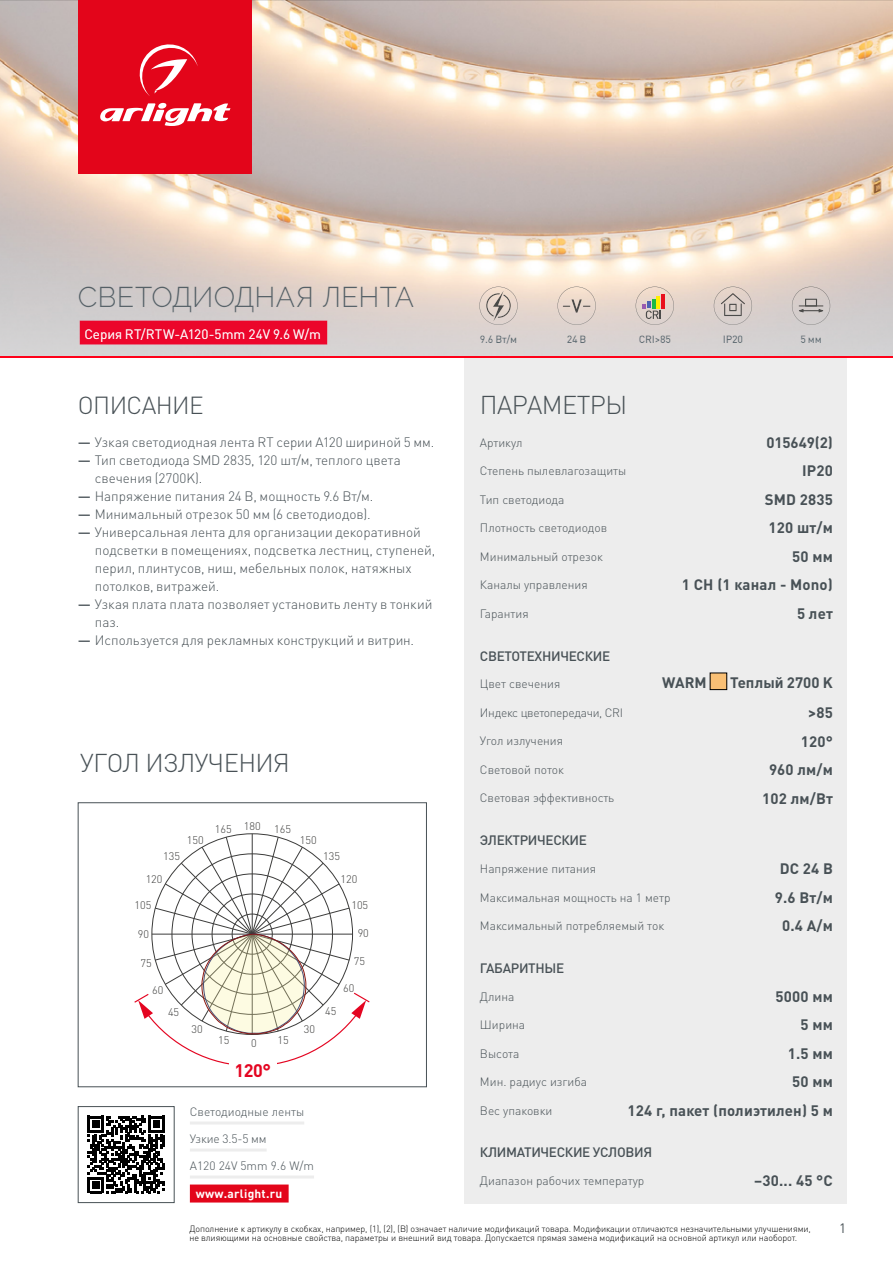
<style>
.page{position:relative;width:893px;height:1263px;background:#fff}
.page>*{position:absolute;margin:0;border:0;box-sizing:border-box;transform-origin:0 0}
.t1{font:300 28.5px "Raleway";letter-spacing:.005em;color:#485156}
.t2{font:300 25.5px "DIN Pro";letter-spacing:-.025em;color:#485156}
.t3{font:300 24.45px "DIN Pro";letter-spacing:-.025em;color:#485156}
.t4{font:700 18px "DIN Pro";color:#e40521}
.t5{font:700 15px "DIN Pro";letter-spacing:.01em;color:#485156}
.t6{font:300 13.5px/18px "DIN Pro";color:#485156}
.t7{font:500 13.5px "DIN Pro";letter-spacing:-.025em;color:#485156}
.t8{font:13.5px "DIN Pro";letter-spacing:.005em;color:#fff}
.t9{font:13.5px "DIN Pro";color:#485156}
.t10{font:300 12px "DIN Pro";color:#485156}
.t11{font:300 12px "DIN Pro";letter-spacing:-.025em;color:#485156}
.t12{font:700 12px "DIN Pro";letter-spacing:.02em;color:#fff}
.t13{font:300 10.95px "DIN Pro";color:#3c3c3b}
.t14{font:500 10.5px "DIN Pro";letter-spacing:-.025em;color:#485156}
.t15{font:300 9px/9px "DIN Pro";letter-spacing:-.01em;color:#000}
.s1{font-weight:500}
</style>
<div class="page">
<div style="left:464px;top:357px;width:383px;height:846px;background:#ededed"></div>
<div style="left:710px;top:673px;width:17px;height:17px;background:#fac075"></div>
<div style="left:710px;top:673px;width:17px;height:17px;border:1px solid #000"></div>
<img style="left:0;top:0;width:893px;height:195px">
<svg style="left:88px;top:1116px;width:77px;height:77px"></svg>
<div style="left:78px;top:1106px;width:96px;height:97px;border:1px solid #485156"></div>
<hr style="left:190px;top:1121px;width:114px;height:3px;background:#ededed">
<hr style="left:190px;top:1148px;width:77px;height:3px;background:#ededed">
<hr style="left:190px;top:1175px;width:124px;height:3px;background:#ededed">
<div style="left:190px;top:1184px;width:99px;height:18px;background:#e3051a"></div>
<hr style="left:252px;top:834px;width:1px;height:100px;background:#3c3c3b">
<svg style="left:134px;top:836px;width:236px;height:229px"></svg>
<div style="left:78px;top:802px;width:349px;height:285px;border:1px solid #485156"></div>
<div style="left:229px;top:1057px;width:47px;height:26px;background:#fff"></div>
<div style="left:78px;top:0;width:174px;height:174px;background:#e3051a"></div>
<svg style="left:100px;top:103px;width:130px;height:23px"></svg>
<svg style="left:139px;top:44px;width:59px;height:52px"></svg>
<svg style="left:0;top:195px;width:893px;height:162px;background:#dfc7c0"></svg>
<hr style="left:0;top:357px;width:893px;height:1px;background:#ff0019">
<h1 class="t1" style="left:78px;top:280px;width:338px">СВЕТОДИОДНАЯ ЛЕНТА</h1>
<p class="t8" style="left:84px;top:324px;width:238px">Серия RT/RTW-A120-5mm 24V 9.6 W/m</p>
<h3 class="t3" style="left:78px;top:388px;width:127px">ОПИСАНИЕ</h3>
<p class="t6" style="left:78px;top:432px;width:358px"><span class="s1">—</span> Узкая светодиодная лента RT серии A120 шириной 5 мм.</p>
<p class="t6" style="left:95px;top:450px;width:307px;text-indent:-17px"><span class="s1">—</span> Тип светодиода SMD 2835, 120 шт/м, теплого цвета свечения (2700K).</p>
<p class="t6" style="left:78px;top:486px;width:297px"><span class="s1">—</span> Напряжение питания 24 В, мощность 9.6 Вт/м.</p>
<p class="t6" style="left:78px;top:504px;width:294px"><span class="s1">—</span> Минимальный отрезок 50 мм (6 светодиодов).</p>
<p class="t6" style="left:95px;top:522px;width:342px;text-indent:-17px"><span class="s1">—</span> Универсальная лента для организации декоративной подсветки в помещениях, подсветка лестниц, ступеней, перил, плинтусов, ниш, мебельных полок, натяжных потолков, витражей.</p>
<p class="t6" style="left:95px;top:594px;width:339px;text-indent:-17px"><span class="s1">—</span> Узкая плата плата позволяет установить ленту в тонкий паз.</p>
<p class="t6" style="left:78px;top:630px;width:338px"><span class="s1">—</span> Используется для рекламных конструкций и витрин.</p>
<h2 class="t2" style="left:80px;top:745px;width:211px">УГОЛ ИЗЛУЧЕНИЯ</h2>
<p class="t13" style="left:163px;top:849px;width:18px">135</p>
<p class="t13" style="left:146px;top:871px;width:18px">120</p>
<p class="t13" style="left:135px;top:897px;width:18px">105</p>
<p class="t13" style="left:138px;top:927px;width:13px">90</p>
<p class="t13" style="left:141px;top:955px;width:13px">75</p>
<p class="t13" style="left:152px;top:982px;width:13px">60</p>
<p class="t13" style="left:168px;top:1004px;width:13px">45</p>
<p class="t13" style="left:187px;top:832px;width:18px">150</p>
<p class="t13" style="left:192px;top:1021px;width:13px">30</p>
<p class="t13" style="left:215px;top:821px;width:18px">165</p>
<p class="t13" style="left:244px;top:818px;width:18px">180</p>
<p class="t13" style="left:274px;top:822px;width:18px">165</p>
<p class="t13" style="left:218px;top:1032px;width:13px">15</p>
<p class="t13" style="left:251px;top:1036px;width:7px">0</p>
<p class="t13" style="left:277px;top:1032px;width:13px">15</p>
<h3 class="t4" style="left:234px;top:1058px;width:38px">120°</h3>
<p class="t13" style="left:300px;top:832px;width:18px">150</p>
<p class="t13" style="left:304px;top:1021px;width:13px">30</p>
<p class="t13" style="left:323px;top:849px;width:18px">135</p>
<p class="t13" style="left:340px;top:871px;width:18px">120</p>
<p class="t13" style="left:351px;top:897px;width:18px">105</p>
<p class="t13" style="left:358px;top:926px;width:13px">90</p>
<p class="t13" style="left:354px;top:954px;width:13px">75</p>
<p class="t13" style="left:343px;top:980px;width:13px">60</p>
<p class="t13" style="left:325px;top:1004px;width:13px">45</p>
<p class="t10" style="left:190px;top:1103px;width:116px">Светодиодные ленты</p>
<p class="t10" style="left:190px;top:1130px;width:78px">Узкие 3.5-5 мм</p>
<p class="t10" style="left:190px;top:1157px;width:126px">A120 24V 5mm 9.6 W/m</p>
<p class="t12" style="left:196px;top:1185px;width:88px">www.arlight.ru</p>
<p class="t14" style="left:480px;top:332px;width:39px">9.6 Вт/м</p>
<p class="t14" style="left:567px;top:332px;width:21px">24 В</p>
<p class="t14" style="left:639px;top:332px;width:34px">CRI&gt;85</p>
<p class="t14" style="left:723px;top:332px;width:22px">IP20</p>
<p class="t14" style="left:800px;top:332px;width:23px">5 мм</p>
<h2 class="t2" style="left:480px;top:388px;width:149px">ПАРАМЕТРЫ</h2>
<p class="t10" style="left:480px;top:434px;width:44px">Артикул</p>
<p class="t5" style="left:766px;top:432px;width:68px">015649(2)</p>
<p class="t10" style="left:480px;top:463px;width:148px">Степень пылевлагозащиты</p>
<p class="t5" style="left:802px;top:461px;width:32px">IP20</p>
<p class="t10" style="left:480px;top:491px;width:86px">Тип светодиода</p>
<p class="t5" style="left:765px;top:489px;width:70px">SMD 2835</p>
<p class="t10" style="left:480px;top:520px;width:129px">Плотность светодиодов</p>
<p class="t5" style="left:769px;top:518px;width:66px">120 шт/м</p>
<p class="t10" style="left:480px;top:548px;width:124px">Минимальный отрезок</p>
<p class="t5" style="left:792px;top:546px;width:42px">50 мм</p>
<p class="t10" style="left:480px;top:577px;width:109px">Каналы управления</p>
<p class="t5" style="left:682px;top:575px;width:152px">1 CH (1 канал - Mono)</p>
<p class="t10" style="left:480px;top:605px;width:50px">Гарантия</p>
<p class="t5" style="left:797px;top:603px;width:37px">5 лет</p>
<p class="t7" style="left:480px;top:646px;width:132px">СВЕТОТЕХНИЧЕСКИЕ</p>
<p class="t10" style="left:480px;top:676px;width:82px">Цвет свечения</p>
<p class="t5" style="left:662px;top:672px;width:46px">WARM</p>
<p class="t5" style="left:730px;top:672px;width:104px">Теплый 2700 K</p>
<p class="t11" style="left:480px;top:704px;width:145px">Индекс цветопередачи, CRI</p>
<p class="t5" style="left:808px;top:702px;width:26px">&gt;85</p>
<p class="t10" style="left:480px;top:733px;width:85px">Угол излучения</p>
<p class="t5" style="left:801px;top:731px;width:34px">120°</p>
<p class="t10" style="left:480px;top:761px;width:86px">Световой поток</p>
<p class="t5" style="left:769px;top:759px;width:65px">960 лм/м</p>
<p class="t10" style="left:480px;top:790px;width:136px">Световая эффективность</p>
<p class="t5" style="left:762px;top:788px;width:72px">102 лм/Вт</p>
<p class="t7" style="left:480px;top:831px;width:109px">ЭЛЕКТРИЧЕСКИЕ</p>
<p class="t10" style="left:480px;top:860px;width:118px">Напряжение питания</p>
<p class="t5" style="left:780px;top:858px;width:55px">DC 24 В</p>
<p class="t10" style="left:480px;top:889px;width:192px">Максимальная мощность на 1 метр</p>
<p class="t5" style="left:775px;top:887px;width:60px">9.6 Вт/м</p>
<p class="t10" style="left:480px;top:917px;width:186px">Максимальный потребляемый ток</p>
<p class="t5" style="left:782px;top:915px;width:52px">0.4 А/м</p>
<p class="t7" style="left:480px;top:959px;width:86px">ГАБАРИТНЫЕ</p>
<p class="t10" style="left:480px;top:988px;width:36px">Длина</p>
<p class="t5" style="left:776px;top:986px;width:59px">5000 мм</p>
<p class="t10" style="left:480px;top:1017px;width:47px">Ширина</p>
<p class="t5" style="left:800px;top:1015px;width:34px">5 мм</p>
<p class="t10" style="left:480px;top:1045px;width:41px">Высота</p>
<p class="t5" style="left:788px;top:1043px;width:47px">1.5 мм</p>
<p class="t10" style="left:480px;top:1074px;width:109px">Мин. радиус изгиба</p>
<p class="t5" style="left:792px;top:1072px;width:42px">50 мм</p>
<p class="t10" style="left:480px;top:1102px;width:74px">Вес упаковки</p>
<p class="t5" style="left:627px;top:1100px;width:207px">124 г, пакет (полиэтилен) 5 м</p>
<p class="t7" style="left:480px;top:1143px;width:174px">КЛИМАТИЧЕСКИЕ УСЛОВИЯ</p>
<p class="t10" style="left:480px;top:1173px;width:166px">Диапазон рабочих температур</p>
<p class="t5" style="left:754px;top:1171px;width:80px">–30... 45 °C</p>
<p class="t15" style="left:189px;top:1224px;width:623px">Дополнение к артикулу в скобках, например, (1), (2), (B) означает наличие модификаций товара. Модификации отличаются незначительными улучшениями, не влияющими на основные свойства, параметры и внешний вид товара. Допускается прямая замена модификаций на основной артикул или наоборот.</p>
<p class="t9" style="left:839px;top:1219px;width:9px">1</p>
</div>
